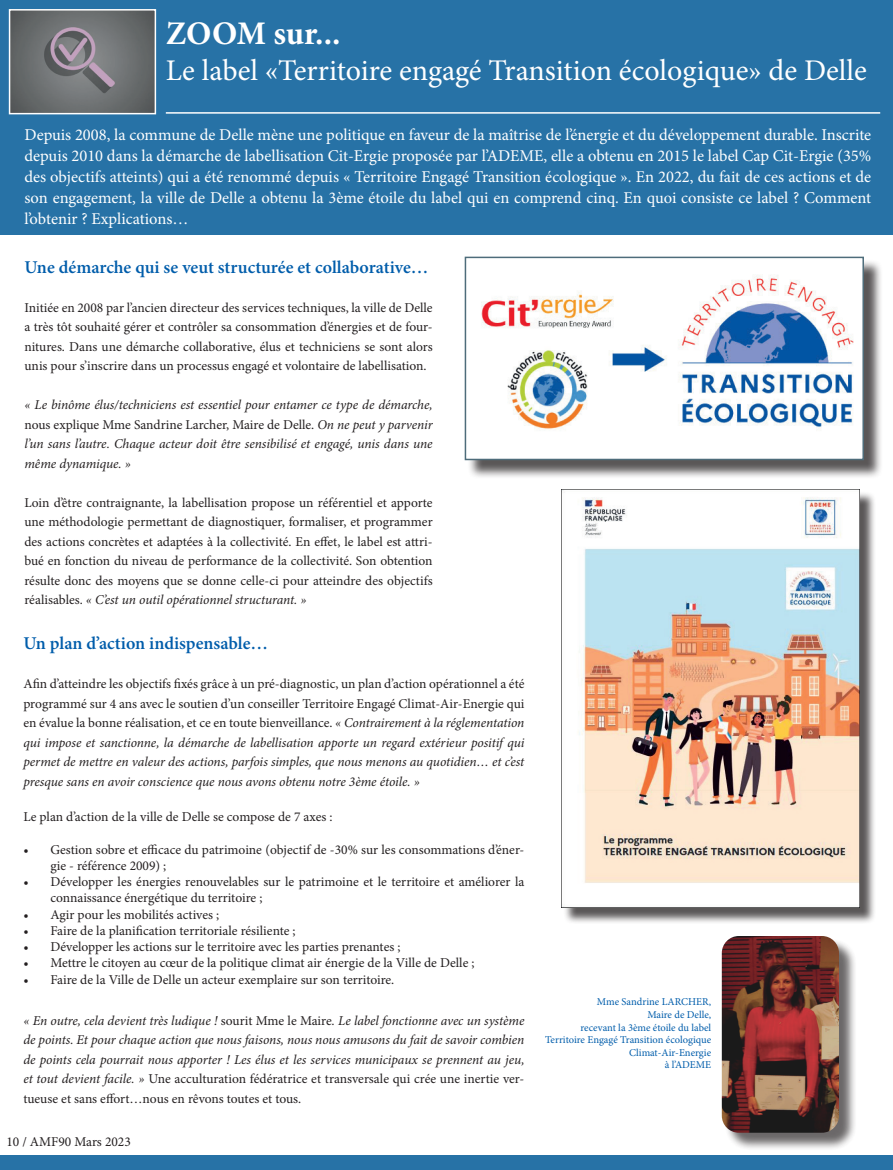
<style>
.page{position:relative;width:893px;height:1170px;background:#fff}
.page>*{position:absolute;margin:0;border:0;box-sizing:border-box;transform-origin:0 0}
.t1{font:700 33px "Minion Pro";color:#fff}
.t2{font:30px "Minion Pro";color:#fff}
.t3{font:600 18px "Minion Pro";color:#015dab}
.t4{font:16.5px/21px "Minion Pro";color:#fff;text-align:justify}
.t5{font:13.5px/19.5px "Minion Pro";color:#231f20;text-align:justify}
.t6{font:italic 13.5px/19.5px "Minion Pro";letter-spacing:-.005em;color:#231f20;text-align:justify}
.t7{font:10.5px/12.6px "Minion Pro";color:#015dab;text-align:right}
.s1{font-style:normal}
.s2{font-style:italic}
</style>
<div class="page">
<div style="left:0;top:1154px;width:893px;height:15px;background:#2772a6"></div>
<div style="left:0;top:0;width:893px;height:235px;background:#2772a6"></div>
<hr style="left:166px;top:112px;width:714px;height:2px;background:#fff">
<img style="left:12px;top:12px;width:141px;height:99px">
<div style="left:9px;top:9px;width:147px;height:105px;border:2px solid #fff"></div>
<div style="left:467px;top:259px;width:416px;height:220px;background:#231f20;opacity:.75"></div>
<img style="left:468px;top:259px;width:393px;height:198px">
<div style="left:465px;top:256px;width:399px;height:204px;border:2px solid #4e6c7a"></div>
<div style="left:563px;top:491px;width:313px;height:433px;background:#231f20;opacity:.75"></div>
<img style="left:561px;top:489px;width:298px;height:418px">
<div style="left:724px;top:938px;width:133px;height:213px;background:#231f20;opacity:.75"></div>
<img style="left:722px;top:936px;width:117px;height:196px">
<h1 class="t1" style="left:166px;top:10px;width:176px">ZOOM sur...</h1>
<h2 class="t2" style="left:166px;top:51px;width:703px">Le label «Territoire engagé Transition écologique» de Delle</h2>
<p class="t4" style="left:24px;top:124px;width:848px">Depuis 2008, la commune de Delle mène une politique en faveur de la maîtrise de l’énergie et du développement durable. Inscrite depuis 2010 dans la démarche de labellisation Cit-Ergie proposée par l’ADEME, elle a obtenu en 2015 le label Cap Cit-Ergie (35% des objectifs atteints) qui a été renommé depuis « Territoire Engagé Transition écologique ». En 2022, du fait de ces actions et de son engagement, la ville de Delle a obtenu la 3ème étoile du label qui en comprend cinq. En quoi consiste ce label ? Comment l’obtenir ? Explications…</p>
<h3 class="t3" style="left:24px;top:254px;width:405px">Une démarche qui se veut structurée et collaborative…</h3>
<p class="t5" style="left:24px;top:297px;width:410px">Initiée en 2008 par l’ancien directeur des services techniques, la ville de Delle a très tôt souhaité gérer et contrôler sa consommation d’énergies et de four&shy;nitures. Dans une démarche collaborative, élus et techniciens se sont alors unis pour s’inscrire dans un processus engagé et volontaire de labellisation.</p>
<p class="t6" style="left:24px;top:395px;width:410px">« Le binôme élus/techniciens est essentiel pour entamer ce type de démarche, <span class="s1">nous explique Mme Sandrine Larcher, Maire de Delle.</span> On ne peut y parvenir l’un sans l’autre. Chaque acteur doit être sensibilisé et engagé, unis dans une même dynamique. »</p>
<p class="t5" style="left:24px;top:492px;width:410px">Loin d’être contraignante, la labellisation propose un référentiel et apporte une méthodologie permettant de diagnostiquer, formaliser, et programmer des actions concrètes et adaptées à la collectivité. En effet, le label est attri&shy;bué en fonction du niveau de performance de la collectivité. Son obtention résulte donc des moyens que se donne celle-ci pour atteindre des objectifs réalisables. <span class="s2">« C’est un outil opérationnel structurant. »</span></p>
<h3 class="t3" style="left:23px;top:631px;width:246px">Un plan d’action indispensable…</h3>
<p class="t6" style="left:23px;top:674px;width:503px"><span class="s1">Afin d’atteindre les objectifs fixés grâce à un pré-diagnostic, un plan d’action opérationnel a été programmé sur 4 ans avec le soutien d’un conseiller Territoire Engagé Climat-Air-Energie qui en évalue la bonne réalisation, et ce en toute bienveillance.</span> « Contrairement à la réglementation qui impose et sanctionne, la démarche de labellisation apporte un regard extérieur positif qui permet de mettre en valeur des actions, parfois simples, que nous menons au quotidien… et c’est presque sans en avoir conscience que nous avons obtenu notre 3ème étoile. »</p>
<p class="t5" style="left:23px;top:807px;width:311px">Le plan d’action de la ville de Delle se compose de 7 axes :</p>
<p class="t5" style="left:50px;top:841px;width:476px;line-height:16.2px;text-indent:-27px">• Gestion sobre et efficace du patrimoine (objectif de -30% sur les consommations d’éner&shy;gie - référence 2009) ;</p>
<p class="t5" style="left:50px;top:873px;width:476px;line-height:16.2px;text-indent:-27px">• Développer les énergies renouvelables sur le patrimoine et le territoire et améliorer la connaissance énergétique du territoire ;</p>
<p class="t5" style="left:23px;top:904px;width:197px">• Agir pour les mobilités actives ;</p>
<p class="t5" style="left:23px;top:920px;width:274px">• Faire de la planification territoriale résiliente ;</p>
<p class="t5" style="left:23px;top:937px;width:379px">• Développer les actions sur le territoire avec les parties prenantes ;</p>
<p class="t5" style="left:23px;top:953px;width:453px">• Mettre le citoyen au cœur de la politique climat air énergie de la Ville de Delle ;</p>
<p class="t5" style="left:23px;top:969px;width:372px">• Faire de la Ville de Delle un acteur exemplaire sur son territoire.</p>
<p class="t6" style="left:23px;top:1010px;width:503px">« En outre, cela devient très ludique ! <span class="s1">sourit Mme le Maire</span>. Le label fonctionne avec un système de points. Et pour chaque action que nous faisons, nous nous amusons du fait de savoir combien de points cela pourrait nous apporter ! Les élus et les services municipaux se prennent au jeu, et tout devient facile. » <span class="s1">Une acculturation fédératrice et transversale qui crée une inertie ver&shy;tueuse et sans effort…nous en rêvons toutes et tous.</span></p>
<p class="t7" style="left:545px;top:995px;width:168px">Mme Sandrine LARCHER,<br>Maire de Delle,<br>recevant la 3ème étoile du label<br>Territoire Engagé Transition écologique<br>Climat-Air-Energie<br>à l’ADEME</p>
<p class="t5" style="left:6px;top:1131px;width:126px">10 / AMF90 Mars 2023</p>
</div>
